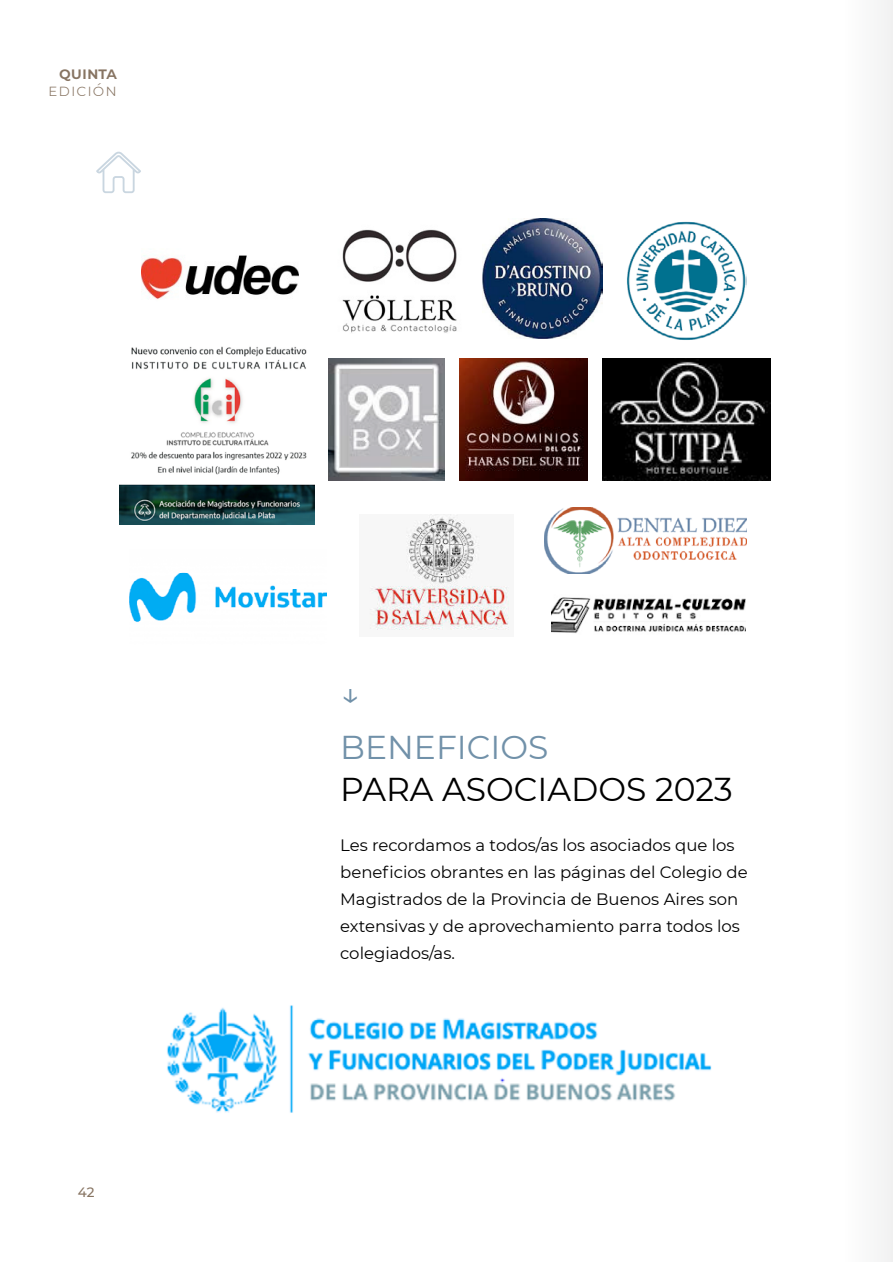
<style>
.page{position:relative;width:893px;height:1263px;background:#fff}
.page>*{position:absolute;margin:0;border:0;box-sizing:border-box;transform-origin:0 0}
.t1{font:33px "Montserrat";color:#000}
.t2{font:33px "Montserrat";color:#7191a9}
.t3{font:16.5px/27px "Montserrat";color:#000}
.t4{font:300 16.5px "Montserrat";letter-spacing:.06em;color:#877462}
.t5{font:600 16.5px "Montserrat";color:#877462}
.t6{font:500 13.5px "Montserrat";color:#877462}
</style>
<div class="page">
<div style="left:846px;top:0;width:47px;height:1262px;background:#f7f8f8"></div>
<img style="left:627px;top:221px;width:119px;height:119px">
<img style="left:142px;top:255px;width:157px;height:44px">
<img style="left:342px;top:229px;width:115px;height:104px">
<img style="left:552px;top:597px;width:193px;height:36px">
<img style="left:544px;top:507px;width:203px;height:67px">
<img style="left:370px;top:515px;width:139px;height:115px">
<img style="left:328px;top:359px;width:117px;height:121px">
<img style="left:459px;top:359px;width:129px;height:121px">
<img style="left:119px;top:346px;width:196px;height:178px">
<img style="left:483px;top:218px;width:120px;height:121px">
<img style="left:167px;top:1005px;width:545px;height:108px">
<svg style="left:96px;top:152px;width:45px;height:41px"></svg>
<img style="left:130px;top:572px;width:197px;height:50px">
<img style="left:602px;top:359px;width:169px;height:121px">
<p class="t5" style="left:59px;top:62px;width:59px">quinta</p>
<p class="t4" style="left:48px;top:79px;width:70px">edición</p>
<p class="t6" style="left:78px;top:1183px;width:18px">42</p>
<h1 class="t2" style="left:340px;top:670px;width:21px">↓</h1>
<h1 class="t2" style="left:340px;top:724px;width:210px">BENEFICIOS</h1>
<h1 class="t1" style="left:340px;top:766px;width:394px">PARA ASOCIADOS 2023</h1>
<p class="t3" style="left:340px;top:831px;width:409px">Les recordamos a todos/as los asociados que los beneficios obrantes en las páginas del Colegio de Magistrados de la Provincia de Buenos Aires son extensivas y de aprovechamiento parra todos los colegiados/as.</p>
</div>
